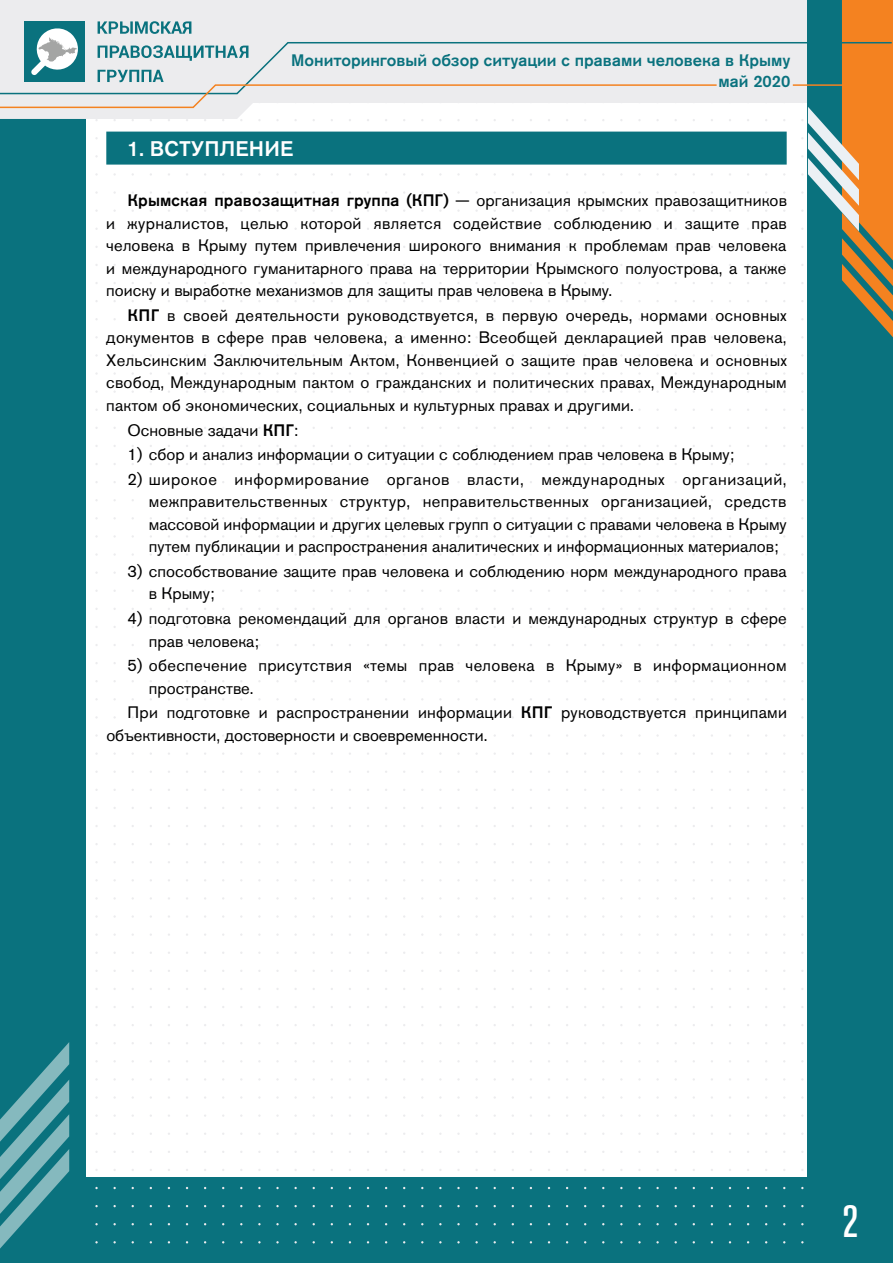
<style>
.page{position:relative;width:893px;height:1263px;background:#fff}
.page>*{position:absolute;margin:0;border:0;box-sizing:border-box;transform-origin:0 0}
.t1{font:500 condensed 45px "Akzidenz Grotesk Pro";color:#fff}
.t2{font:500 21px "Akzidenz Grotesk Pro";letter-spacing:.01em;color:#fff}
.t3{font:16.5px/22.5px "Akzidenz Grotesk Pro";letter-spacing:.005em;color:#000}
.t4{font:500 16.5px/20.7px "Akzidenz Grotesk Pro";color:#0a727e;text-align:right}
.s1{font-weight:500}
</style>
<div class="page">
<div style="left:0;top:1178px;width:893px;height:85px;background:#0a727e"></div>
<div style="left:0;top:0;width:85px;height:1263px;background:#0a727e"></div>
<svg style="left:0;top:0;width:808px;height:119px;fill:#ececee"></svg>
<div style="left:808px;top:0;width:85px;height:1263px;background:#0a727e"></div>
<svg style="left:842px;top:0;width:51px;height:338px"></svg>
<svg style="left:801px;top:101px;width:58px;height:130px"></svg>
<svg style="left:0;top:1042px;width:69px;height:206px"></svg>
<div style="left:24px;top:21px;width:61px;height:61px;background:#0a727e"></div>
<svg style="left:38px;top:28px;width:39px;height:13px"></svg>
<svg style="left:98px;top:21px;width:20px;height:13px"></svg>
<svg style="left:120px;top:21px;width:13px;height:13px"></svg>
<svg style="left:135px;top:21px;width:24px;height:13px"></svg>
<svg style="left:161px;top:21px;width:10px;height:13px"></svg>
<svg style="left:171px;top:21px;width:20px;height:13px"></svg>
<svg style="left:0;top:41px;width:893px;height:54px;background:#cdd3d0"></svg>
<svg style="left:0;top:83px;width:718px;height:26px"></svg>
<hr style="left:793px;top:84px;width:100px;height:2px;background:#f48220">
<div style="left:106px;top:132px;width:681px;height:33px;background:#0a727e"></div>
<p class="t4" style="left:291px;top:49px;width:501px">Мониторинговый обзор ситуации с правами человека в Крыму май 2020</p>
<p class="t2" style="left:128px;top:135px;width:167px">1. ВСТУПЛЕНИЕ</p>
<p class="t3" style="left:106px;top:189px;width:682px;text-align:justify;text-indent:21px"><span class="s1">Крымская правозащитная группа (КПГ)</span> — организация крымских правозащитников и журналистов, целью которой является содействие соблюдению и защите прав человека в Крыму путем привлечения широкого внимания к проблемам прав человека и международного гуманитарного права на территории Крымского полуострова, а также поиску и выработке механизмов для защиты прав человека в Крыму.</p>
<p class="t3" style="left:106px;top:304px;width:682px;text-align:justify;text-indent:21px"><span class="s1">КПГ</span> в своей деятельности руководствуется, в первую очередь, нормами основных документов в сфере прав человека, а именно: Всеобщей декларацией прав человека, Хельсинским Заключительным Актом, Конвенцией о защите прав человека и основных свобод, Международным пактом о гражданских и политических правах, Международным пактом об экономических, социальных и культурных правах и другими.</p>
<p class="t3" style="left:128px;top:418px;width:172px">Основные задачи <span class="s1">КПГ</span>:</p>
<p class="t3" style="left:128px;top:443px;width:608px">1) сбор и анализ информации о ситуации с соблюдением прав человека в Крыму;</p>
<p class="t3" style="left:149px;top:468px;width:639px;text-align:justify;text-indent:-21px">2) широкое информирование органов власти, международных организаций, межправительственных структур, неправительственных организацией, средств массовой информации и других целевых групп о ситуации с правами человека в Крыму путем публикации и распространения аналитических и информационных материалов;</p>
<p class="t3" style="left:149px;top:560px;width:639px;text-indent:-21px">3) способствование защите прав человека и соблюдению норм международного права в Крыму;</p>
<p class="t3" style="left:149px;top:607px;width:639px;text-indent:-21px">4) подготовка рекомендаций для органов власти и международных структур в сфере прав человека;</p>
<p class="t3" style="left:149px;top:654px;width:639px;text-indent:-21px">5) обеспечение присутствия «темы прав человека в Крыму» в информационном пространстве.</p>
<p class="t3" style="left:106px;top:701px;width:682px;text-indent:21px">При подготовке и распространении информации <span class="s1">КПГ</span> руководствуется принципами объективности, достоверности и своевременности.</p>
<h1 class="t1" style="left:842px;top:1192px;width:17px">2</h1>
</div>
